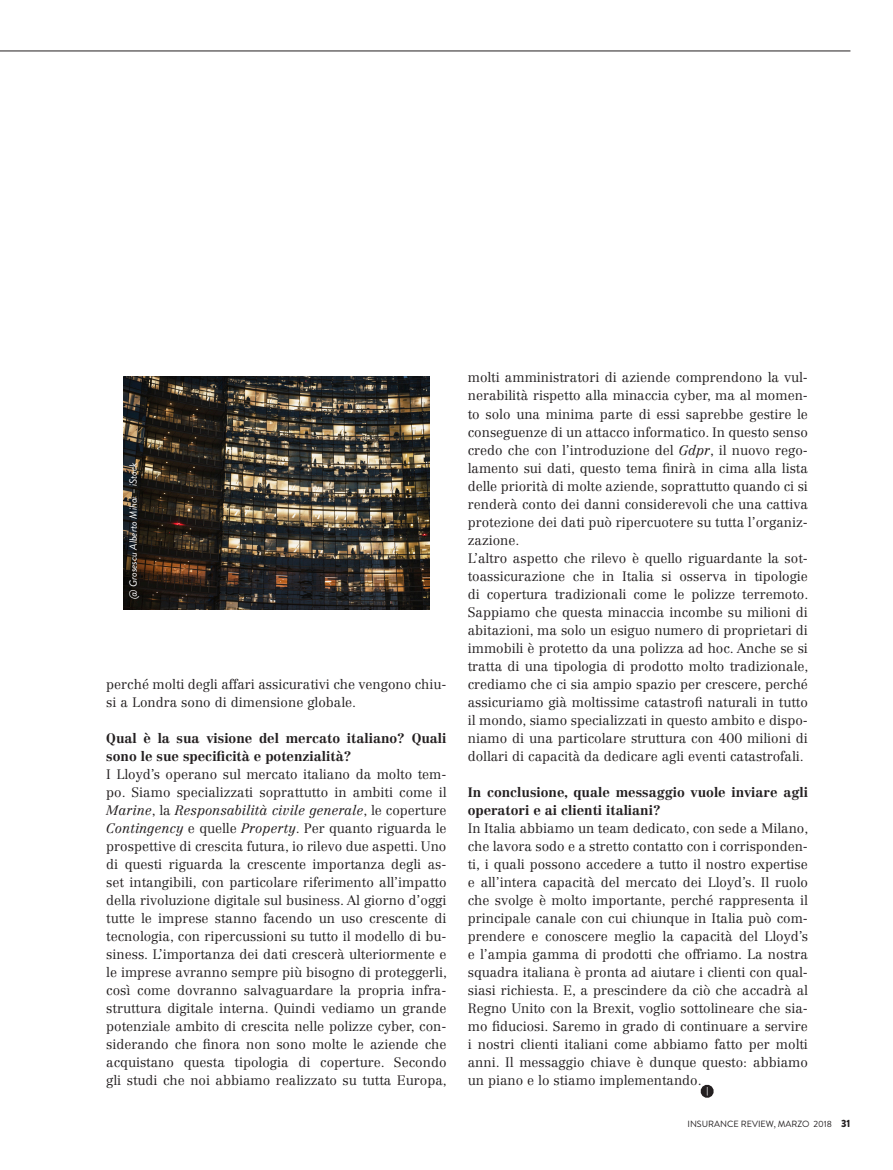
<style>
.page{position:relative;width:893px;height:1170px;background:#fff}
.page>*{position:absolute;margin:0;border:0;box-sizing:border-box;transform-origin:0 0}
.t1{font:300 13.5px/18px "Centennial LT Std";color:#231f20;text-align:justify}
.t2{font:700 13.5px/18px "Centennial LT Std";color:#231f20}
.t3{font:italic 10.5px "Brandon Grotesque";color:#fff}
.t4{font:9px "Brandon Grotesque";color:#231f20}
.s1{font-style:italic}
.s2{font-weight:900;font-size:10.5px}
</style>
<div class="page">
<hr style="left:0;top:51px;width:850px;height:1px;background:#231f20">
<img style="left:123px;top:377px;width:306px;height:232px">
<svg style="left:701px;top:1084px;width:12px;height:13px"></svg>
<p class="t3" style="left:126px;top:599px;width:138px;rotate:-90deg">@ Grosescu Alberto Mihai – iStock</p>
<p class="t1" style="left:106px;top:675px;width:342px">perché molti degli affari assicurativi che vengono chiu&shy;si a Londra sono di dimensione globale.</p>
<p class="t2" style="left:106px;top:728px;width:342px">Qual è la sua visione del mercato italiano? Quali sono le sue specificità e potenzialità?</p>
<p class="t1" style="left:106px;top:765px;width:342px">I Lloyd’s operano sul mercato italiano da molto tem&shy;po. Siamo specializzati soprattutto in ambiti come il <span class="s1">Marine</span>, la <span class="s1">Responsabilità civile generale</span>, le coperture <span class="s1">Contingency</span> e quelle <span class="s1">Property</span>. Per quanto riguarda le prospettive di crescita futura, io rilevo due aspetti. Uno di questi riguarda la crescente importanza degli as&shy;set intangibili, con particolare riferimento all’impatto della rivoluzione digitale sul business. Al giorno d’oggi tutte le imprese stanno facendo un uso crescente di tecnologia, con ripercussioni su tutto il modello di bu&shy;siness. L’importanza dei dati crescerà ulteriormente e le imprese avranno sempre più bisogno di proteggerli, così come dovranno salvaguardare la propria infra&shy;struttura digitale interna. Quindi vediamo un grande potenziale ambito di crescita nelle polizze cyber, con&shy;siderando che finora non sono molte le aziende che acquistano questa tipologia di coperture. Secondo gli studi che noi abbiamo realizzato su tutta Europa,</p>
<p class="t1" style="left:468px;top:369px;width:342px">molti amministratori di aziende comprendono la vul&shy;nerabilità rispetto alla minaccia cyber, ma al momen&shy;to solo una minima parte di essi saprebbe gestire le conseguenze di un attacco informatico. In questo senso credo che con l’introduzione del <span class="s1">Gdpr</span>, il nuovo rego&shy;lamento sui dati, questo tema finirà in cima alla lista delle priorità di molte aziende, soprattutto quando ci si renderà conto dei danni considerevoli che una cattiva protezione dei dati può ripercuotere su tutta l’organiz&shy;zazione.</p>
<p class="t1" style="left:468px;top:549px;width:342px">L’altro aspetto che rilevo è quello riguardante la sot&shy;toassicurazione che in Italia si osserva in tipologie di copertura tradizionali come le polizze terremoto.<br>Sappiamo che questa minaccia incombe su milioni di abitazioni, ma solo un esiguo numero di proprietari di immobili è protetto da una polizza ad hoc. Anche se si tratta di una tipologia di prodotto molto tradizionale, crediamo che ci sia ampio spazio per crescere, perché assicuriamo già moltissime catastrofi naturali in tutto il mondo, siamo specializzati in questo ambito e dispo&shy;niamo di una particolare struttura con 400 milioni di dollari di capacità da dedicare agli eventi catastrofali.</p>
<p class="t2" style="left:468px;top:782px;width:342px">In conclusione, quale messaggio vuole inviare agli operatori e ai clienti italiani?</p>
<p class="t1" style="left:468px;top:819px;width:342px">In Italia abbiamo un team dedicato, con sede a Milano, che lavora sodo e a stretto contatto con i corrisponden&shy;ti, i quali possono accedere a tutto il nostro expertise e all’intera capacità del mercato dei Lloyd’s. Il ruolo che svolge è molto importante, perché rappresenta il principale canale con cui chiunque in Italia può com&shy;prendere e conoscere meglio la capacità del Lloyd’s e l’ampia gamma di prodotti che offriamo. La nostra squadra italiana è pronta ad aiutare i clienti con qual&shy;siasi richiesta. E, a prescindere da ciò che accadrà al Regno Unito con la Brexit, voglio sottolineare che sia&shy;mo fiduciosi. Saremo in grado di continuare a servire i nostri clienti italiani come abbiamo fatto per molti anni. Il messaggio chiave è dunque questo: abbiamo un piano e lo stiamo implementando.</p>
<p class="t4" style="left:687px;top:1117px;width:164px">INSURANCE REVIEW, MARZO 2018 <span class="s2">31</span></p>
</div>
